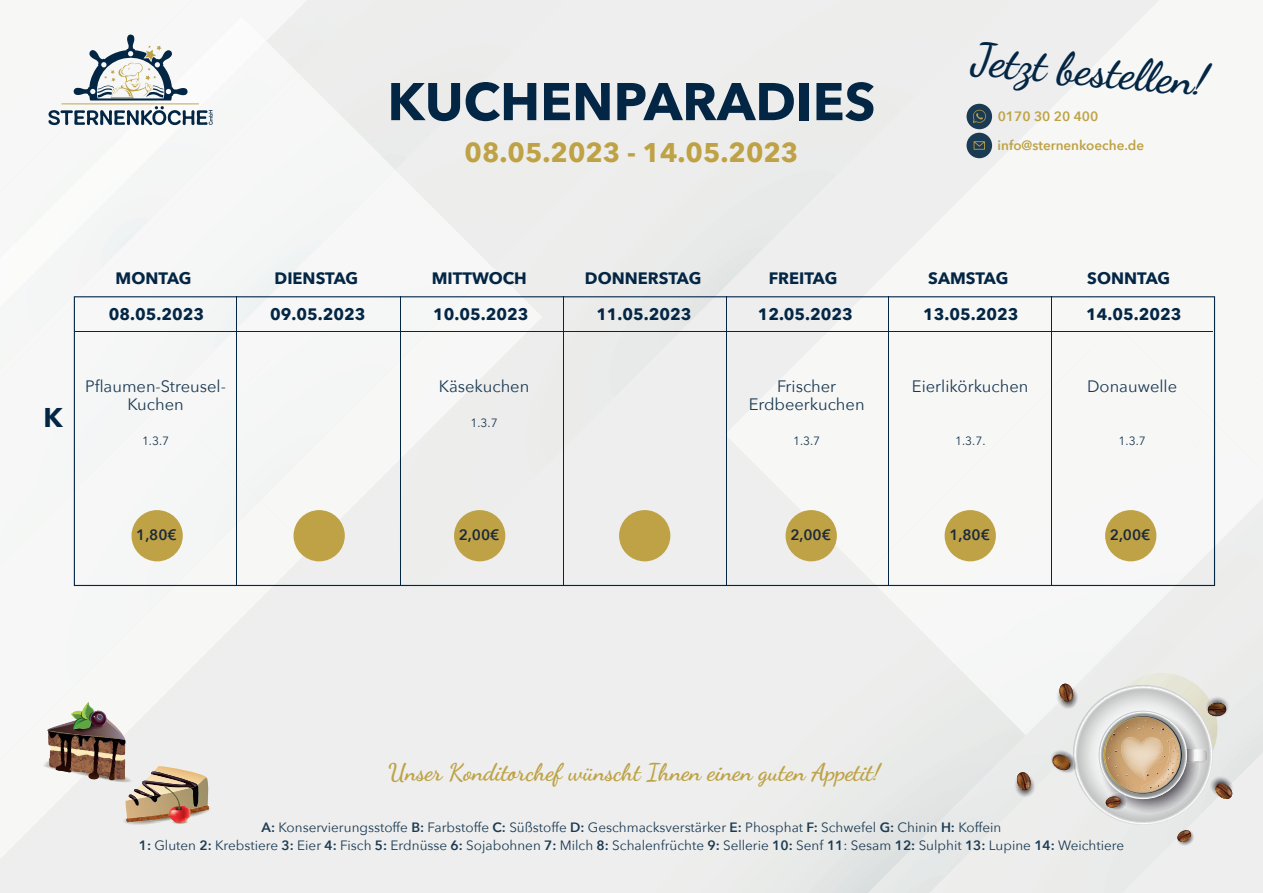
<style>
.page{position:relative;width:1263px;height:893px;background:#edeeed}
.page>*{position:absolute;margin:0;border:0;box-sizing:border-box;transform-origin:0 0}
.t1{font:700 52.5px "Avenir Next";color:#042645}
.t2{font:700 45px "Dancing Script";color:#042645}
.t3{font:700 27px "Avenir Next";color:#bea245}
.t4{font:700 27px "Avenir Next";color:#042645}
.t5{font:700 24px "Dancing Script";color:#bea245}
.t6{font:700 16.5px "Avenir Next";color:#042645}
.t7{font:16.5px/17.5px "Avenir Next";color:#1b3a53;text-align:center}
.t8{font:600 15px "Avenir Next";color:#1b293d}
.t9{font:13.5px/17.5px "Avenir Next";color:#1b3a53;text-align:center}
.t10{font:600 13.5px/28.5px "Avenir Next";color:#bea245}
.t11{font:12px "Avenir Next";color:#1b3a53}
.s1{font-weight:600}
</style>
<div class="page">
<div style="left:0;top:17px;width:266px;height:290px;background:#f6f7f6"></div>
<svg style="left:48px;top:35px;width:165px;height:91px"></svg>
<div style="left:966px;top:104px;width:26px;height:25px;background:#1b3a53;border-radius:50%"></div>
<div style="left:966px;top:133px;width:26px;height:25px;background:#1b3a53;border-radius:50%"></div>
<svg style="left:973px;top:141px;width:12px;height:9px"></svg>
<svg style="left:973px;top:110px;width:13px;height:13px"></svg>
<svg style="left:74px;top:296px;width:1141px;height:290px;fill:#f6f7f6"></svg>
<div style="left:131px;top:510px;width:52px;height:51px;background:#bea245;border-radius:50%"></div>
<hr style="left:564px;top:297px;width:1px;height:289px;background:#042645">
<hr style="left:1051px;top:297px;width:1px;height:289px;background:#042645">
<hr style="left:726px;top:297px;width:1px;height:289px;background:#042645">
<hr style="left:400px;top:297px;width:1px;height:289px;background:#042645">
<hr style="left:237px;top:297px;width:1px;height:289px;background:#042645">
<div style="left:293px;top:510px;width:52px;height:51px;background:#bea245;border-radius:50%"></div>
<div style="left:454px;top:510px;width:51px;height:51px;background:#bea245;border-radius:50%"></div>
<div style="left:619px;top:510px;width:51px;height:51px;background:#bea245;border-radius:50%"></div>
<div style="left:785px;top:510px;width:52px;height:51px;background:#bea245;border-radius:50%"></div>
<div style="left:944px;top:510px;width:52px;height:51px;background:#bea245;border-radius:50%"></div>
<hr style="left:888px;top:297px;width:1px;height:289px;background:#042645">
<div style="left:1105px;top:510px;width:51px;height:51px;background:#bea245;border-radius:50%"></div>
<img style="left:1124px;top:675px;width:23px;height:8px">
<svg style="left:1052px;top:683px;width:182px;height:163px"></svg>
<svg style="left:1016px;top:771px;width:19px;height:27px"></svg>
<svg style="left:47px;top:702px;width:162px;height:123px"></svg>
<hr style="left:76px;top:331px;width:1137px;height:1px;background:#042645">
<img style="left:44px;top:731px;width:79px;height:49px">
<img style="left:128px;top:805px;width:82px;height:19px">
<h1 class="t1" style="left:387px;top:56px;width:490px">KUCHENPARADIES</h1>
<h3 class="t3" style="left:465px;top:130px;width:335px">08.05.2023 - 14.05.2023</h3>
<h2 class="t2" style="left:975px;top:25px;width:238px;rotate:5deg">Jetzt bestellen!</h2>
<p class="t10" style="left:997px;top:102px;width:148px">0170 30 20 400 info@sternenkoeche.de</p>
<p class="t6" style="left:116px;top:264px;width:77px">MONTAG</p>
<p class="t6" style="left:275px;top:264px;width:85px">DIENSTAG</p>
<p class="t6" style="left:432px;top:264px;width:97px">MITTWOCH</p>
<p class="t6" style="left:585px;top:264px;width:118px">DONNERSTAG</p>
<p class="t6" style="left:769px;top:264px;width:70px">FREITAG</p>
<p class="t6" style="left:928px;top:264px;width:82px">SAMSTAG</p>
<p class="t6" style="left:1087px;top:264px;width:84px">SONNTAG</p>
<p class="t6" style="left:109px;top:300px;width:97px">08.05.2023</p>
<p class="t6" style="left:270px;top:300px;width:97px">09.05.2023</p>
<p class="t6" style="left:433px;top:300px;width:97px">10.05.2023</p>
<p class="t6" style="left:596px;top:300px;width:97px">11.05.2023</p>
<p class="t6" style="left:758px;top:300px;width:97px">12.05.2023</p>
<p class="t6" style="left:923px;top:300px;width:97px">13.05.2023</p>
<p class="t6" style="left:1086px;top:300px;width:97px">14.05.2023</p>
<h3 class="t4" style="left:44px;top:394px;width:21px">K</h3>
<p class="t7" style="left:85px;top:377px;width:142px">Pflaumen-Streusel-<br>Kuchen</p>
<p class="t11" style="left:142px;top:430px;width:29px">1.3.7</p>
<p class="t7" style="left:439px;top:377px;width:92px">Käsekuchen</p>
<p class="t11" style="left:470px;top:413px;width:29px">1.3.7</p>
<p class="t7" style="left:749px;top:377px;width:117px">Frischer<br>Erdbeerkuchen</p>
<p class="t11" style="left:793px;top:430px;width:29px">1.3.7</p>
<p class="t7" style="left:912px;top:377px;width:118px">Eierlikörkuchen</p>
<p class="t11" style="left:955px;top:430px;width:32px">1.3.7.</p>
<p class="t7" style="left:1087px;top:377px;width:92px">Donauwelle</p>
<p class="t11" style="left:1118px;top:430px;width:29px">1.3.7</p>
<p class="t8" style="left:136px;top:522px;width:42px">1,80€</p>
<p class="t8" style="left:459px;top:522px;width:42px">2,00€</p>
<p class="t8" style="left:790px;top:522px;width:42px">2,00€</p>
<p class="t8" style="left:949px;top:522px;width:42px">1,80€</p>
<p class="t8" style="left:1110px;top:522px;width:42px">2,00€</p>
<h3 class="t5" style="left:388px;top:753px;width:494px">Unser Konditorchef wünscht Ihnen einen guten Appetit!</h3>
<p class="t9" style="left:139px;top:818px;width:987px"><span class="s1">A:</span> Konservierungsstoffe <span class="s1">B:</span> Farbstoffe <span class="s1">C:</span> Süßstoffe <span class="s1">D:</span> Geschmacksverstärker <span class="s1">E:</span> Phosphat <span class="s1">F:</span> Schwefel <span class="s1">G:</span> Chinin <span class="s1">H:</span> Koffein<br><span class="s1">1:</span> Gluten <span class="s1">2:</span> Krebstiere <span class="s1">3:</span> Eier <span class="s1">4:</span> Fisch <span class="s1">5:</span> Erdnüsse <span class="s1">6:</span> Sojabohnen <span class="s1">7:</span> Milch <span class="s1">8:</span> Schalenfrüchte <span class="s1">9:</span> Sellerie <span class="s1">10:</span> Senf <span class="s1">11</span>: Sesam <span class="s1">12:</span> Sulphit <span class="s1">13:</span> Lupine <span class="s1">14:</span> Weichtiere</p>
</div>
